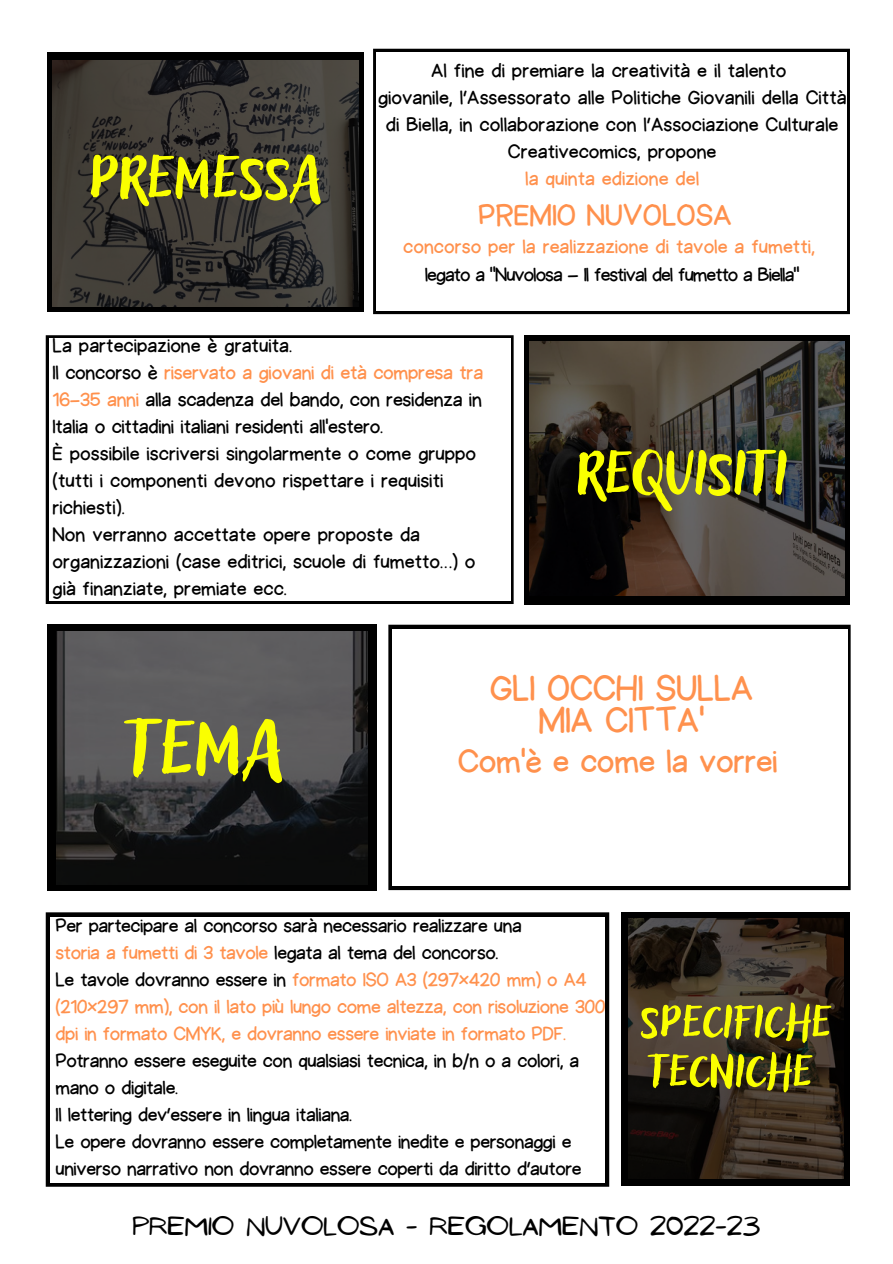
<style>
.page{position:relative;width:893px;height:1264px;background:#fff}
.page>*{position:absolute;margin:0;border:0;box-sizing:border-box;transform-origin:0 0}
.t1{font:101.55px "Adlery Pro Blockletter";color:#faff00}
.t2{font:79.5px "Adlery Pro Blockletter";color:#faff00}
.t3{font:58.8px/49.5px "Adlery Pro Blockletter";letter-spacing:.005em;color:#faff00}
.t4{font:36px/32.5px "Halley";letter-spacing:-.01em;color:#ff914d;text-align:center}
.t5{font:33px "Halley";letter-spacing:-.01em;color:#ff914d}
.t6{font:30px "Halley";color:#ff914d}
.t7{font:24px "NF Ananias Regular";color:#000}
.t8{font:19.8px/27px "Halley";color:#000;text-align:center}
.t9{font:19.8px "Halley";color:#ff914d}
.t10{font:19.5px/27px "Halley";letter-spacing:-.02em;color:#ff914d}
.t11{font:19.5px/27px "Halley";letter-spacing:-.02em;color:#000}
.t12{font:19.5px "Halley";letter-spacing:-.05em;color:#000}
.s1{color:#ff914d}
.s2{color:#000}
</style>
<div class="page">
<div style="left:621px;top:912px;width:228px;height:273px;background:#000"></div>
<div style="left:524px;top:335px;width:325px;height:269px;background:#000"></div>
<img style="left:529px;top:341px;width:315px;height:254px">
<img style="left:48px;top:624px;width:328px;height:266px">
<img style="left:57px;top:631px;width:310px;height:253px">
<img style="left:628px;top:918px;width:215px;height:260px">
<svg style="left:373px;top:49px;width:476px;height:265px;fill:#000"></svg>
<svg style="left:46px;top:335px;width:467px;height:269px;fill:#000"></svg>
<svg style="left:388px;top:624px;width:462px;height:266px;fill:#000"></svg>
<svg style="left:46px;top:912px;width:563px;height:274px;fill:#000"></svg>
<div style="left:376px;top:52px;width:470px;height:259px;background:#fff"></div>
<div style="left:392px;top:629px;width:455px;height:256px;background:#fff"></div>
<img style="left:49px;top:338px;width:461px;height:262px">
<img style="left:50px;top:917px;width:554px;height:265px">
<img style="left:48px;top:52px;width:315px;height:260px">
<img style="left:53px;top:60px;width:305px;height:246px">
<h2 class="t2" style="left:89px;top:123px;width:233px">PREMESSA</h2>
<p class="t8" style="left:378px;top:58px;width:470px">Al fine di premiare la creatività e il talento<br>giovanile, l’Assessorato alle Politiche Giovanili della Città di Biella, in collaborazione con l’Associazione Culturale Creativecomics, propone</p>
<p class="t9" style="left:525px;top:169px;width:175px">la quinta edizione del</p>
<h3 class="t6" style="left:478px;top:201px;width:255px">PREMIO NUVOLOSA</h3>
<p class="t9" style="left:403px;top:237px;width:413px">concorso per la realizzazione di tavole a fumetti,</p>
<p class="t12" style="left:425px;top:265px;width:376px">legato a "Nuvolosa – Il festival del fumetto a Biella"</p>
<p class="t8" style="left:53px;top:333px;width:432px;text-align:left">La partecipazione è gratuita.<br>Il concorso è <span class="s1">riservato a giovani di età compresa tra 16-35 anni</span> alla scadenza del bando, con residenza in Italia o cittadini italiani residenti all'estero.<br>È possibile iscriversi singolarmente o come gruppo (tutti i componenti devono rispettare i requisiti richiesti).<br>Non verranno accettate opere proposte da organizzazioni (case editrici, scuole di fumetto…) o già finanziate, premiate ecc.</p>
<h2 class="t2" style="left:576px;top:418px;width:213px">REQUISITI</h2>
<h1 class="t1" style="left:125px;top:679px;width:159px">TEMA</h1>
<h3 class="t4" style="left:489px;top:672px;width:265px">GLI OCCHI SULLA<br>MIA CITTA'</h3>
<h3 class="t5" style="left:457px;top:745px;width:321px">Com'è e come la vorrei</h3>
<p class="t10" style="left:56px;top:913px;width:551px"><span class="s2">Per partecipare al concorso sarà necessario realizzare una<br></span>storia a fumetti di 3 tavole <span class="s2">legata al tema del concorso.<br>Le tavole dovranno essere in</span> formato ISO A3 (297×420 mm) o A4 (210×297 mm), con il lato più lungo come altezza, con risoluzione 300 dpi in formato CMYK, e dovranno essere inviate in formato PDF.</p>
<p class="t11" style="left:56px;top:1048px;width:527px">Potranno essere eseguite con qualsiasi tecnica, in b/n o a colori, a mano o digitale.<br>Il lettering dev’essere in lingua italiana.<br>Le opere dovranno essere completamente inedite e personaggi e universo narrativo non dovranno essere coperti da diritto d’autore</p>
<h3 class="t3" style="left:640px;top:991px;width:192px">SPECIFICHE<br>TECNICHE</h3>
<p class="t7" style="left:132px;top:1213px;width:629px">PREMIO NUVOLOSA - REGOLAMENTO 2022-23</p>
</div>
